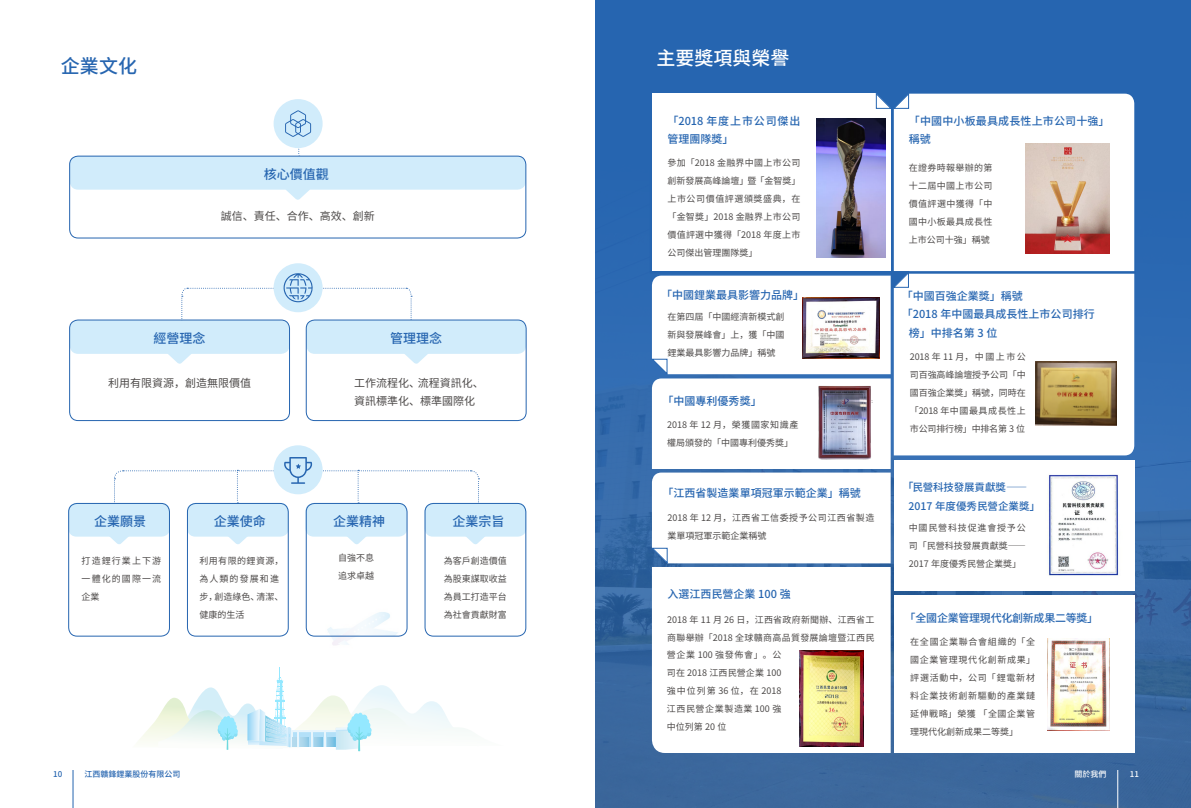
<style>
.page{position:relative;width:1191px;height:808px;background:#fff}
.page>*{position:absolute;margin:0;border:0;box-sizing:border-box;transform-origin:0 0}
.t1{font:500 19px "Source Han Sans CN";color:#fff}
.t2{font:500 19px "Source Han Sans CN";color:#2665b0}
.t3{font:500 13px "Source Han Sans CN";color:#2665b0}
.t4{font:500 11px/18px "Source Han Sans CN";color:#2665b0}
.t5{font:11px/18px "Source Han Sans CN";color:#4c4948}
.t6{font:500 11px/18px "Source Han Sans CN";letter-spacing:.04em;color:#2665b0}
.t7{font:500 11px "Source Han Sans CN";letter-spacing:-.025em;color:#2665b0}
.t8{font:500 10.5px/19.2px "Source Han Sans CN";color:#2665b0}
.t9{font:9px/18px "Source Han Sans CN";letter-spacing:.01em;color:#4c4948;text-align:justify}
.t10{font:9px/18px "Source Han Sans CN";letter-spacing:.03em;color:#4c4948}
.t11{font:9px/18px "Source Han Sans CN";letter-spacing:.05em;color:#4c4948}
.t12{font:500 8px "Source Han Sans CN";color:#2665b0}
.t13{font:500 8px "Source Han Sans CN";color:#fff}
.s1{font-size:11px}
</style>
<div class="page">
<hr style="left:72px;top:770px;width:1px;height:38px;background:#2665b0">
<div style="left:70px;top:156px;width:456px;height:34px;background:#d1ecfb;border-radius:9px"></div>
<div style="left:70px;top:320px;width:219px;height:34px;background:#d1ecfb;border-radius:9px"></div>
<div style="left:68px;top:503px;width:102px;height:34px;background:#d1ecfb;border-radius:9px"></div>
<div style="left:187px;top:503px;width:102px;height:34px;background:#d1ecfb;border-radius:9px"></div>
<div style="left:305px;top:503px;width:102px;height:34px;background:#d1ecfb;border-radius:9px"></div>
<div style="left:424px;top:503px;width:102px;height:34px;background:#d1ecfb;border-radius:9px"></div>
<div style="left:306px;top:320px;width:220px;height:34px;background:#d1ecfb;border-radius:9px"></div>
<svg style="left:168px;top:354px;width:23px;height:10px"></svg>
<svg style="left:105px;top:536px;width:28px;height:8px"></svg>
<svg style="left:224px;top:536px;width:27px;height:8px"></svg>
<svg style="left:343px;top:536px;width:27px;height:9px"></svg>
<svg style="left:462px;top:536px;width:27px;height:9px"></svg>
<svg style="left:284px;top:189px;width:27px;height:11px"></svg>
<svg style="left:405px;top:354px;width:23px;height:10px"></svg>
<div style="left:274px;top:445px;width:48px;height:49px;background:#d1ecfb;border-radius:50%"></div>
<div style="left:274px;top:263px;width:48px;height:49px;background:#d1ecfb;border-radius:50%"></div>
<div style="left:274px;top:99px;width:48px;height:49px;background:#d1ecfb;border-radius:50%"></div>
<img style="left:327px;top:612px;width:79px;height:33px">
<div style="left:68px;top:503px;width:102px;height:134px;border:1px solid #2665b0;border-radius:9px"></div>
<div style="left:69px;top:319px;width:221px;height:102px;border:1px solid #2665b0;border-radius:9px"></div>
<div style="left:69px;top:156px;width:457px;height:82px;border:1px solid #2665b0;border-radius:9px"></div>
<div style="left:306px;top:319px;width:220px;height:102px;border:1px solid #2665b0;border-radius:9px"></div>
<div style="left:187px;top:503px;width:102px;height:134px;border:1px solid #2665b0;border-radius:9px"></div>
<div style="left:306px;top:503px;width:101px;height:134px;border:1px solid #2665b0;border-radius:9px"></div>
<div style="left:424px;top:503px;width:102px;height:134px;border:1px solid #2665b0;border-radius:9px"></div>
<div style="left:595px;top:0;width:596px;height:808px;background:#2665b0"></div>
<img style="left:595px;top:274px;width:596px;height:534px">
<svg style="left:652px;top:93px;width:483px;height:181px"></svg>
<div style="left:652px;top:94px;width:238px;height:177px;background:#fff"></div>
<div style="left:893px;top:94px;width:241px;height:177px;background:#fff"></div>
<div style="left:652px;top:567px;width:238px;height:186px;background:#fff"></div>
<div style="left:893px;top:460px;width:241px;height:130px;background:#fff"></div>
<div style="left:893px;top:595px;width:241px;height:158px;background:#fff"></div>
<div style="left:910px;top:274px;width:224px;height:181px;background:#fff"></div>
<svg style="left:651px;top:271px;width:259px;height:292px;background:#eff3f8"></svg>
<svg style="left:874px;top:93px;width:37px;height:17px"></svg>
<hr style="left:1117px;top:770px;width:1px;height:38px;background:#fff">
<svg style="left:139px;top:667px;width:325px;height:84px"></svg>
<img style="left:1025px;top:144px;width:84px;height:110px">
<img style="left:799px;top:651px;width:64px;height:95px">
<svg style="left:285px;top:110px;width:26px;height:47px"></svg>
<svg style="left:181px;top:272px;width:231px;height:60px"></svg>
<svg style="left:113px;top:457px;width:366px;height:58px"></svg>
<img style="left:1047px;top:474px;width:72px;height:102px">
<img style="left:816px;top:118px;width:69px;height:140px">
<img style="left:1035px;top:361px;width:81px;height:65px">
<img style="left:816px;top:384px;width:57px;height:77px">
<img style="left:802px;top:298px;width:77px;height:60px">
<img style="left:1047px;top:638px;width:62px;height:92px">
<h1 class="t2" style="left:61px;top:56px;width:77px">企業文化</h1>
<h1 class="t1" style="left:656px;top:47px;width:134px">主要獎項與榮譽</h1>
<p class="t6" style="left:667px;top:112px;width:134px">「2018 年度上市公司傑出管理團隊獎」</p>
<p class="t4" style="left:909px;top:112px;width:202px">「中國中小板最具成長性上市公司十強」稱號</p>
<h2 class="t3" style="left:264px;top:166px;width:66px">核心價值觀</h2>
<p class="t5" style="left:221px;top:207px;width:156px">誠信、責任、合作、高效、創新</p>
<h2 class="t3" style="left:154px;top:330px;width:53px">經營理念</h2>
<h2 class="t3" style="left:390px;top:330px;width:53px">管理理念</h2>
<p class="t5" style="left:108px;top:375px;width:144px">利用有限資源，創造無限價值</p>
<p class="t5" style="left:354px;top:375px;width:131px">工作流程化、流程資訊化、資訊標準化、標準國際化</p>
<h2 class="t3" style="left:94px;top:514px;width:53px">企業願景</h2>
<p class="t9" style="left:82px;top:552px;width:81px">打造鋰行業上下游一體化的國際一流企業</p>
<h2 class="t3" style="left:214px;top:514px;width:53px">企業使命</h2>
<h2 class="t3" style="left:333px;top:514px;width:53px">企業精神</h2>
<h2 class="t3" style="left:452px;top:514px;width:53px">企業宗旨</h2>
<p class="t11" style="left:199px;top:552px;width:86px">利用有限的鋰資源，為人類的發展和進步，創造綠色、清潔、健康的生活</p>
<p class="t9" style="left:338px;top:549px;width:37px">自強不息追求卓越</p>
<p class="t9" style="left:444px;top:552px;width:64px">為客戶創造價值為股東謀取收益為員工打造平台為社會貢獻財富</p>
<p class="t12" style="left:53px;top:769px;width:11px">10</p>
<p class="t12" style="left:84px;top:769px;width:97px">江西贛鋒鋰業股份有限公司</p>
<p class="t9" style="left:667px;top:154px;width:134px">參加「2018 金融界中國上市公司創新發展高峰論壇」暨「金智獎」上市公司價值評選頒獎盛典，在「金智獎」2018 金融界上市公司價值評選中獲得「2018 年度上市公司傑出管理團隊獎」</p>
<p class="t9" style="left:909px;top:159px;width:85px">在證券時報舉辦的第十二屆中國上市公司價值評選中獲得「中國中小板最具成長性上市公司十強」稱號</p>
<p class="t4" style="left:661px;top:286px;width:144px">「中國鋰業最具影響力品牌」</p>
<p class="t9" style="left:667px;top:308px;width:118px">在第四屆「中國經濟新模式創新與發展峰會」上，獲「中國鋰業最具影響力品牌」稱號</p>
<p class="t4" style="left:662px;top:392px;width:100px">「中國專利優秀獎」</p>
<p class="t9" style="left:667px;top:416px;width:133px">2018 年 12 月，榮獲國家知識產權局頒發的「中國專利優秀獎」</p>
<p class="t4" style="left:901px;top:287px;width:194px">「中國百強企業獎」稱號<br>「2018 年中國最具成長性上市公司排行</p>
<p class="t4" style="left:909px;top:324px;width:90px">榜」中排名第 3 位</p>
<p class="t9" style="left:910px;top:348px;width:117px">2018 年 11 月，中國上市公司百強高峰論壇授予公司「中國百強企業獎」稱號，同時在「2018 年中國最具成長性上市公司排行榜」中排名第 3 位</p>
<p class="t4" style="left:662px;top:484px;width:199px">「江西省製造業單項冠軍示範企業」稱號</p>
<p class="t8" style="left:908px;top:478px;width:133px;text-indent:-6px"><span class="s1">「</span> 民營科技發展貢獻獎 ——<br>2017 年度優秀民營企業獎<span class="s1">」</span></p>
<p class="t10" style="left:667px;top:509px;width:208px">2018 年 12 月，江西省工信委授予公司江西省製造業單項冠軍示範企業稱號</p>
<p class="t4" style="left:667px;top:585px;width:125px">入選江西民營企業 100 強</p>
<p class="t9" style="left:667px;top:611px;width:209px">2018 年 11 月 26 日，江西省政府新聞辦、江西省工商聯舉辦「2018 全球贛商高品質發展論壇暨江西民</p>
<p class="t9" style="left:667px;top:646px;width:116px">營企業 100 強發佈會」。公司在 2018 江西民營企業 100強中位列第 36 位，在 2018江西民營企業製造業 100 強中位列第 20 位</p>
<p class="t9" style="left:909px;top:519px;width:118px">中國民營科技促進會授予公司「民營科技發展貢獻獎—— 2017 年度優秀民營企業獎」</p>
<p class="t7" style="left:904px;top:612px;width:195px">「全國企業管理現代化創新成果二等獎」</p>
<p class="t9" style="left:910px;top:632px;width:126px">在全國企業聯合會組織的「全國企業管理現代化創新成果」評選活動中，公司「鋰電新材料企業技術創新驅動的產業鏈延伸戰略」榮獲 「全國企業管理現代化創新成果二等獎」</p>
<p class="t13" style="left:1074px;top:769px;width:33px">關於我們</p>
<p class="t13" style="left:1129px;top:769px;width:11px">11</p>
</div>
